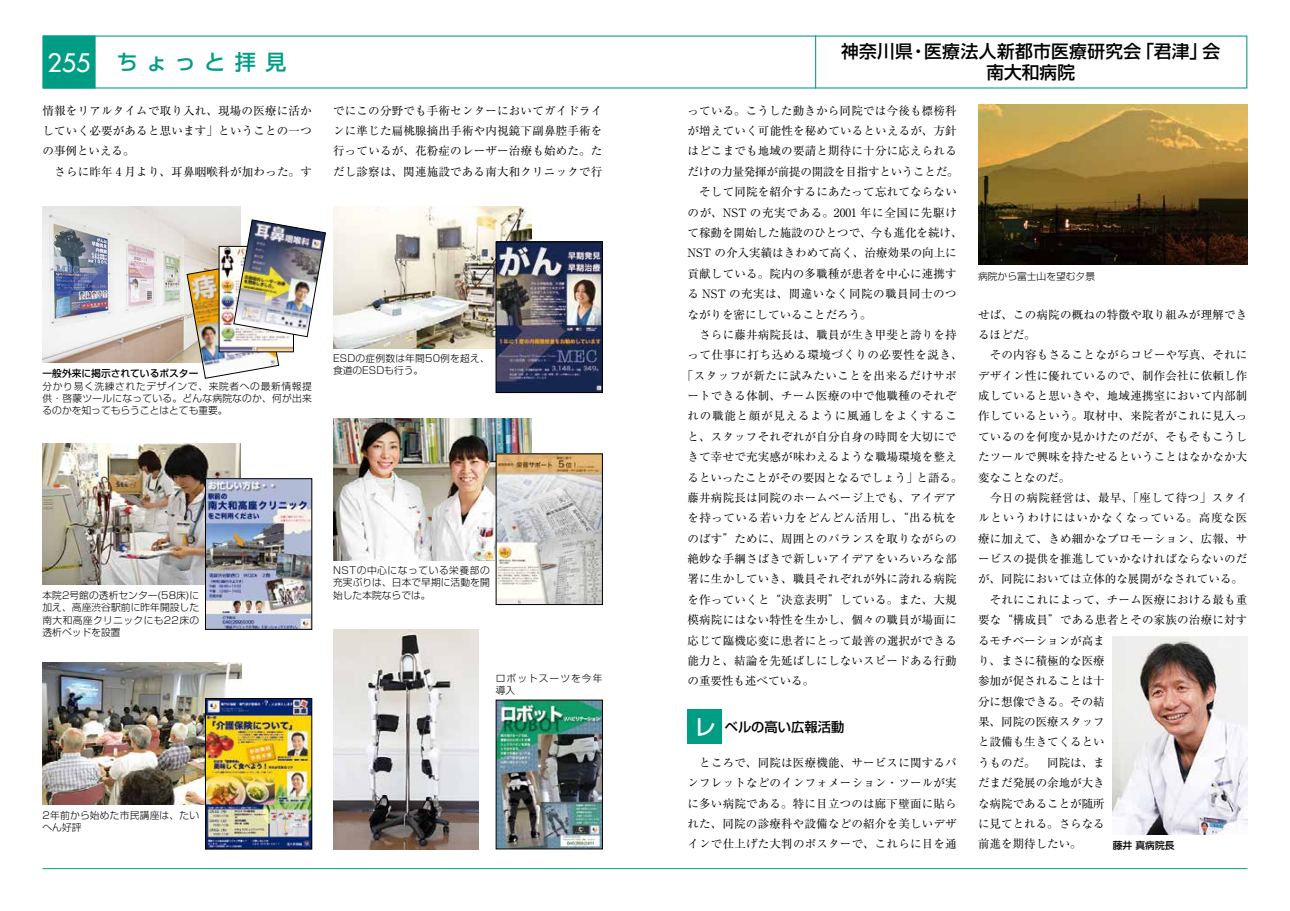
<style>
.page{position:relative;width:1290px;height:911px;background:#fff}
.page>*{position:absolute;margin:0;border:0;box-sizing:border-box;transform-origin:0 0}
.t1{font:500 21.25px "Shin Go Pro";letter-spacing:.375em;color:#009d85}
.t2{font:500 17.75px/21.2px "Shin Go Pro";letter-spacing:.015em;color:#000;text-align:center}
.t3{font:500 13.25px "Shin Go Pro";color:#000}
.t4{font:11.5px/20.4px "Ryumin Pro";letter-spacing:.02em;color:#000;text-align:justify}
.t5{font:11.5px "Ryumin Pro";color:#000}
.t6{font:11.5px "Ryumin Pro";letter-spacing:.045em;color:#000}
.t7{font:11.5px "Ryumin Pro";letter-spacing:.04em;color:#000}
.t8{font:11.5px "Ryumin Pro";letter-spacing:.06em;color:#000}
.t9{font:11.5px "Ryumin Pro";letter-spacing:-.02em;color:#000}
.t10{font:11.5px "Ryumin Pro";letter-spacing:.065em;color:#000}
.t11{font:300 9.75px/12.4px "Shin Go Pro";letter-spacing:.02em;color:#000;text-align:justify}
.t12{font:500 9.75px "Shin Go Pro";color:#000}
.t13{font:300 9.75px "Shin Go Pro";color:#000}
.t14{font:300 9.75px/12.4px "Shin Go Pro";letter-spacing:.105em;color:#000}
.s1{font-family:"Futura";font-weight:400;font-size:24.75px;color:#fff}
.s2{font-size:21.25px;color:#fff}
</style>
<div class="page">
<div style="left:687px;top:710px;width:35px;height:34px;background:#009d85"></div>
<div style="left:43px;top:36px;width:53px;height:52px;background:#009d85;border:1px solid #009d85"></div>
<hr style="left:815px;top:35px;width:1px;height:54px;background:#009d85">
<hr style="left:43px;top:868px;width:1204px;height:1px;background:#009d85">
<img style="left:1113px;top:636px;width:134px;height:198px">
<img style="left:43px;top:663px;width:198px;height:141px">
<img style="left:43px;top:443px;width:198px;height:142px">
<img style="left:333px;top:629px;width:145px;height:220px">
<img style="left:333px;top:418px;width:198px;height:142px">
<img style="left:333px;top:206px;width:198px;height:142px">
<img style="left:207px;top:700px;width:103px;height:147px">
<div style="left:205px;top:698px;width:107px;height:151px;border:1px solid #000"></div>
<img style="left:207px;top:480px;width:103px;height:147px">
<div style="left:205px;top:478px;width:107px;height:151px;border:1px solid #000"></div>
<img style="left:498px;top:702px;width:102px;height:145px">
<img style="left:498px;top:456px;width:102px;height:146px">
<img style="left:498px;top:244px;width:102px;height:147px">
<div style="left:496px;top:242px;width:106px;height:151px;border:1px solid #000"></div>
<img style="left:978px;top:105px;width:269px;height:159px">
<img style="left:43px;top:206px;width:198px;height:156px">
<img style="left:187px;top:220px;width:139px;height:158px">
<h1 class="t1" style="left:48px;top:45px;width:240px"><span class="s1">255</span> ちょっと拝見</h1>
<h2 class="t2" style="left:841px;top:39px;width:381px">神奈川県・医療法人新都市医療研究会「君津」会南大和病院</h2>
<p class="t4" style="left:687px;top:99px;width:271px">っている。こうした動きから同院では今後も標榜科</p>
<p class="t4" style="left:687px;top:120px;width:271px">が増えていく可能性を秘めているといえるが、方針</p>
<p class="t4" style="left:687px;top:140px;width:271px">はどこまでも地域の要請と期待に十分に応えられる</p>
<p class="t9" style="left:687px;top:162px;width:273px">だけの力量発揮が前提の開設を目指すということだ。</p>
<p class="t4" style="left:687px;top:181px;width:271px">　そして同院を紹介するにあたって忘れてならない</p>
<p class="t8" style="left:687px;top:203px;width:271px">のが、NST の充実である。2001 年に全国に先駆け</p>
<p class="t5" style="left:687px;top:224px;width:277px">て稼動を開始した施設のひとつで、今も進化を続け、</p>
<p class="t5" style="left:687px;top:244px;width:271px">NST の介入実績はきわめて高く、治療効果の向上に</p>
<p class="t4" style="left:687px;top:262px;width:271px">貢献している。院内の多職種が患者を中心に連携す</p>
<p class="t6" style="left:687px;top:285px;width:271px">る NST の充実は、間違いなく同院の職員同士のつ</p>
<p class="t5" style="left:687px;top:305px;width:186px">ながりを密にしていることだろう。</p>
<p class="t4" style="left:687px;top:323px;width:271px">　さらに藤井病院長は、職員が生き甲斐と誇りを持</p>
<p class="t7" style="left:687px;top:346px;width:277px">って仕事に打ち込める環境づくりの必要性を説き、</p>
<p class="t7" style="left:682px;top:366px;width:276px">「スタッフが新たに試みたいことを出来るだけサポ</p>
<p class="t4" style="left:687px;top:385px;width:271px">ートできる体制、チーム医療の中で他職種のそれぞ</p>
<p class="t10" style="left:687px;top:407px;width:271px">れの職能と顔が見えるように風通しをよくするこ</p>
<p class="t4" style="left:687px;top:425px;width:271px">と、スタッフそれぞれが自分自身の時間を大切にで</p>
<p class="t4" style="left:687px;top:446px;width:271px">きて幸せで充実感が味わえるような職場環境を整え</p>
<p class="t5" style="left:687px;top:468px;width:277px">るといったことがその要因となるでしょう」と語る。</p>
<p class="t4" style="left:687px;top:486px;width:271px">藤井病院長は同院のホームページ上でも、アイデア</p>
<p class="t6" style="left:687px;top:509px;width:271px">を持っている若い力をどんどん活用し、“出る杭を</p>
<p class="t4" style="left:687px;top:527px;width:271px">のばす”ために、周囲とのバランスを取りながらの</p>
<p class="t4" style="left:687px;top:548px;width:271px">絶妙な手綱さばきで新しいアイデアをいろいろな部</p>
<p class="t4" style="left:687px;top:568px;width:271px">署に生かしていき、職員それぞれが外に誇れる病院</p>
<p class="t4" style="left:687px;top:588px;width:271px">を作っていくと“決意表明”している。また、大規</p>
<p class="t4" style="left:687px;top:609px;width:271px">模病院にはない特性を生かし、個々の職員が場面に</p>
<p class="t4" style="left:687px;top:629px;width:271px">応じて臨機応変に患者にとって最善の選択ができる</p>
<p class="t4" style="left:687px;top:649px;width:271px">能力と、結論を先延ばしにしないスピードある行動</p>
<p class="t5" style="left:687px;top:672px;width:128px">の重要性も述べている。</p>
<p class="t3" style="left:694px;top:716px;width:151px"><span class="s2">レ</span> ベルの高い広報活動</p>
<p class="t4" style="left:687px;top:751px;width:271px">　ところで、同院は医療機能、サービスに関するパンフレットなどのインフォメーション・ツールが実に多い病院である。特に目立つのは廊下壁面に貼られた、同院の診療科や設備などの紹介を美しいデザインで仕上げた大判のポスターで、これらに目を通</p>
<p class="t4" style="left:43px;top:99px;width:271px;text-align:left">情報をリアルタイムで取り入れ、現場の医療に活かしていく必要があると思います」ということの一つの事例といえる。<br>　さらに昨年 4 月より、耳鼻咽喉科が加わった。す</p>
<p class="t4" style="left:333px;top:99px;width:271px">でにこの分野でも手術センターにおいてガイドラインに準じた扁桃腺摘出手術や内視鏡下副鼻腔手術を行っているが、花粉症のレーザー治療も始めた。ただし診察は、関連施設である南大和クリニックで行</p>
<p class="t13" style="left:978px;top:268px;width:118px">病院から富士山を望む夕景</p>
<p class="t4" style="left:978px;top:303px;width:271px;text-align:left">せば、この病院の概ねの特徴や取り組みが理解できるほどだ。<br>　その内容もさることながらコピーや写真、それにデザイン性に優れているので、制作会社に依頼し作成していると思いきや、地域連携室において内部制作しているという。取材中、来院者がこれに見入っているのを何度か見かけたのだが、そもそもこうしたツールで興味を持たせるということはなかなか大変なことなのだ。<br>　今日の病院経営は、最早、「座して待つ」スタイルというわけにはいかなくなっている。高度な医療に加えて、きめ細かなプロモーション、広報、サービスの提供を推進していかなければならないのだが、同院においては立体的な展開がなされている。　それにこれによって、チーム医療における最も重要な“構成員”である患者とその家族の治療に対するモチベーションが高ま<br>り、まさに積極的な医療<br>参加が促されることは十<br>分に想像できる。その結<br>果、同院の医療スタッフ<br>と設備も生きてくるとい<br>うものだ。　同院は、ま<br>だまだ発展の余地が大き<br>な病院であることが随所<br>に見てとれる。さらなる<br>前進を期待したい。</p>
<p class="t11" style="left:333px;top:351px;width:158px">ESDの症例数は年間50例を超え、</p>
<p class="t12" style="left:43px;top:365px;width:157px">一般外来に掲示されているポスター</p>
<p class="t13" style="left:333px;top:363px;width:92px">食道のESDも行う。</p>
<p class="t11" style="left:43px;top:378px;width:271px">分かり易く洗練されたデザインで、来院者への最新情報提供・啓蒙ツールになっている。どんな病院なのか、何が出来るのかを知ってもらうことはとても重要。</p>
<p class="t11" style="left:333px;top:563px;width:158px">NSTの中心になっている栄養部の充実ぶりは、日本で早期に活動を開始した本院ならでは。</p>
<p class="t11" style="left:43px;top:587px;width:158px">本院2号館の透析センター(58床)に加え、高座渋谷駅前に昨年開設した南大和高座クリニックにも22床の透析ベッドを設置</p>
<p class="t14" style="left:496px;top:671px;width:108px">ロボットスーツを今年導入</p>
<p class="t11" style="left:43px;top:807px;width:158px">2年前から始めた市民講座は、たいへん好評</p>
<p class="t12" style="left:1113px;top:837px;width:63px">藤井 真病院長</p>
</div>
